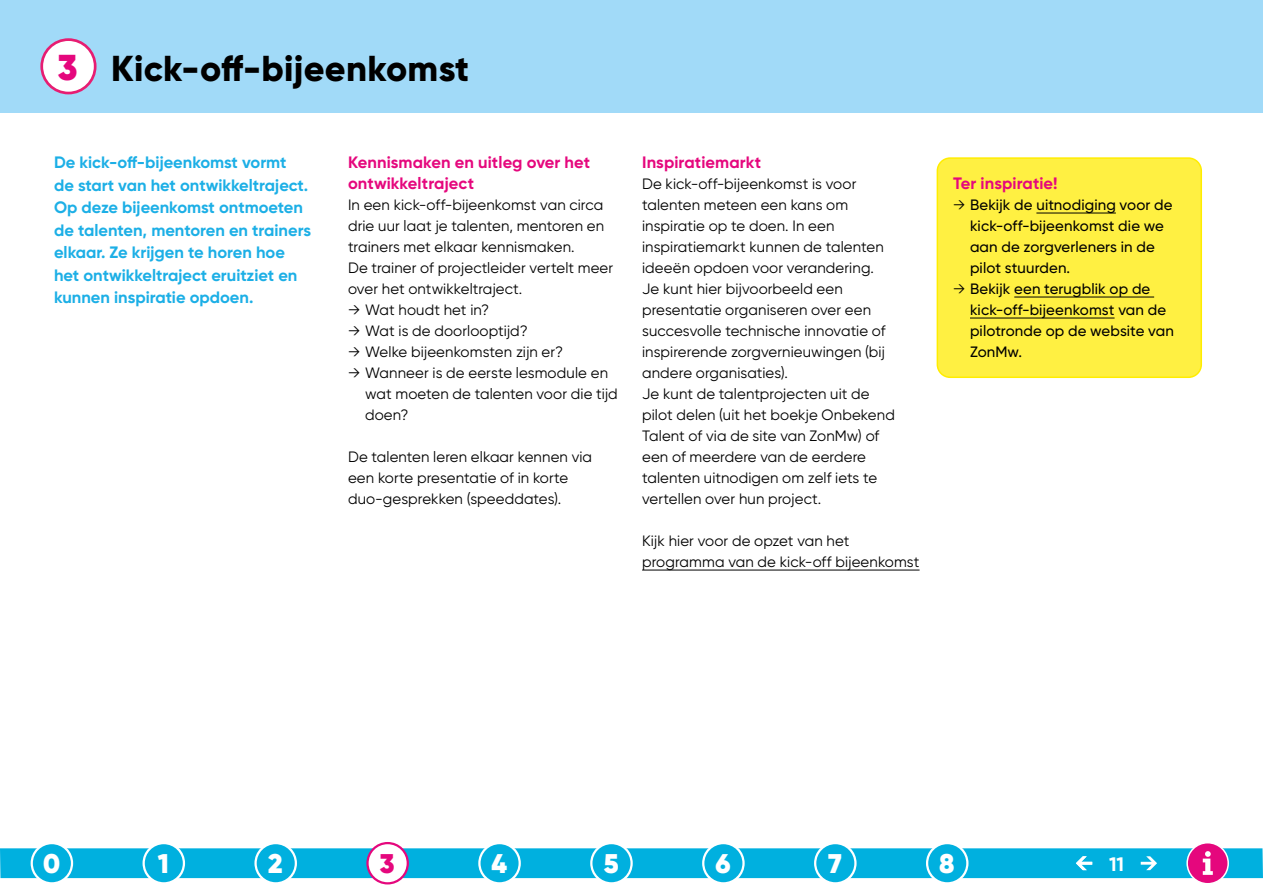
<style>
.page{position:relative;width:1263px;height:893px;background:#fff}
.page>*{position:absolute;margin:0;border:0;box-sizing:border-box;transform-origin:0 0}
.t1{font:800 36px "Gilroy";letter-spacing:.01em;color:#000}
.t2{font:900 27px "Gilroy";color:#fff}
.t3{font:900 27px "Gilroy";color:#e5077d}
.t4{font:700 19.5px "Gilroy";color:#fff}
.t5{font:700 16.5px/22.5px "Gilroy";color:#1cafe6}
.t6{font:700 16.5px/21px "Gilroy";letter-spacing:.005em;color:#e5077d}
.t7{font:15px/21px "Gilroy";letter-spacing:.005em;color:#000}
.t8{font:500 15px/21px "Gilroy";letter-spacing:.01em;color:#000}
.s1{font-weight:900;color:#e5077d}
.s2{font-weight:400}
</style>
<div class="page">
<svg style="left:1187px;top:843px;width:41px;height:41px"></svg>
<div style="left:1186px;top:842px;width:43px;height:42px;border:2px solid #fff;border-radius:50%"></div>
<svg style="left:144px;top:843px;width:40px;height:40px"></svg>
<div style="left:143px;top:842px;width:42px;height:42px;border:2px solid #fff;border-radius:50%"></div>
<svg style="left:256px;top:843px;width:40px;height:40px"></svg>
<div style="left:254px;top:842px;width:43px;height:42px;border:2px solid #fff;border-radius:50%"></div>
<svg style="left:367px;top:843px;width:41px;height:40px"></svg>
<div style="left:366px;top:842px;width:43px;height:42px;border:2px solid #e5077d;border-radius:50%"></div>
<svg style="left:479px;top:843px;width:41px;height:40px"></svg>
<div style="left:478px;top:842px;width:43px;height:42px;border:2px solid #fff;border-radius:50%"></div>
<svg style="left:703px;top:843px;width:40px;height:40px"></svg>
<div style="left:702px;top:842px;width:43px;height:42px;border:2px solid #fff;border-radius:50%"></div>
<svg style="left:591px;top:843px;width:41px;height:40px"></svg>
<div style="left:590px;top:842px;width:43px;height:42px;border:2px solid #fff;border-radius:50%"></div>
<svg style="left:927px;top:843px;width:40px;height:40px"></svg>
<div style="left:926px;top:842px;width:42px;height:42px;border:2px solid #fff;border-radius:50%"></div>
<svg style="left:815px;top:843px;width:40px;height:40px"></svg>
<div style="left:814px;top:842px;width:42px;height:42px;border:2px solid #fff;border-radius:50%"></div>
<svg style="left:32px;top:843px;width:40px;height:40px"></svg>
<div style="left:31px;top:842px;width:42px;height:42px;border:2px solid #fff;border-radius:50%"></div>
<svg style="left:0;top:848px;width:1263px;height:30px;background:#1ab1de"></svg>
<div style="left:0;top:0;width:1263px;height:113px;background:#a1daf8"></div>
<div style="left:42px;top:40px;width:53px;height:53px;background:#fff;border-radius:50%"></div>
<div style="left:40px;top:38px;width:57px;height:56px;border:3px solid #e71d72;border-radius:50%"></div>
<hr style="left:642px;top:570px;width:277px;height:1px;background:#000">
<div style="left:937px;top:158px;width:264px;height:219px;background:#fff042;border-radius:13px"></div>
<hr style="left:1036px;top:213px;width:80px;height:1px;background:#000">
<hr style="left:1014px;top:297px;width:140px;height:1px;background:#000">
<hr style="left:970px;top:318px;width:144px;height:1px;background:#000">
<div style="left:936px;top:157px;width:266px;height:221px;border:2px solid #ffed00;border-radius:13px"></div>
<h1 class="t1" style="left:58px;top:46px;width:413px"><span class="s1">3</span> Kick-off-bijeenkomst</h1>
<p class="t5" style="left:54px;top:151px;width:258px">De kick-off-bijeenkomst vormt<br>de start van het ontwikkeltraject.<br>Op deze bijeenkomst ontmoeten de talenten, mentoren en trainers elkaar. Ze krijgen te horen hoe het ontwikkeltraject eruitziet en kunnen inspiratie opdoen.</p>
<p class="t6" style="left:348px;top:152px;width:244px">Kennismaken en uitleg over het ontwikkeltraject</p>
<p class="t7" style="left:348px;top:194px;width:267px">In een kick-off-bijeenkomst van circa drie uur laat je talenten, mentoren en trainers met elkaar kennismaken.<br>De trainer of projectleider vertelt meer over het ontwikkeltraject.</p>
<p class="t7" style="left:348px;top:299px;width:142px">→ Wat houdt het in?</p>
<p class="t7" style="left:348px;top:320px;width:181px">→ Wat is de doorlooptijd?</p>
<p class="t7" style="left:348px;top:341px;width:216px">→ Welke bijeenkomsten zijn er?</p>
<p class="t7" style="left:365px;top:362px;width:254px;text-indent:-17px">→ Wanneer is de eerste lesmodule en wat moeten de talenten voor die tijd doen?</p>
<p class="t7" style="left:348px;top:446px;width:246px">De talenten leren elkaar kennen via een korte presentatie of in korte duo-gesprekken (speeddates).</p>
<p class="t6" style="left:642px;top:152px;width:120px">Inspiratiemarkt</p>
<p class="t7" style="left:642px;top:173px;width:254px">De kick-off-bijeenkomst is voor talenten meteen een kans om inspiratie op te doen. In een inspiratiemarkt kunnen de talenten ideeën opdoen voor verandering.<br>Je kunt hier bijvoorbeeld een presentatie organiseren over een succesvolle technische innovatie of inspirerende zorgvernieuwingen (bij andere organisaties).<br>Je kunt de talentprojecten uit de pilot delen (uit het boekje Onbekend<br>Talent of via de site van ZonMw) of een of meerdere van de eerdere talenten uitnodigen om zelf iets te vertellen over hun project.</p>
<p class="t7" style="left:642px;top:530px;width:279px">Kijk hier voor de opzet van het programma van de kick-off bijeenkomst</p>
<p class="t6" style="left:953px;top:173px;width:106px">Ter inspiratie!</p>
<p class="t8" style="left:970px;top:194px;width:204px;text-indent:-17px"><span class="s2">→</span> Bekijk de uitnodiging voor de kick-off-bijeenkomst die we aan de zorgverleners in de pilot stuurden.</p>
<p class="t8" style="left:970px;top:278px;width:205px;text-indent:-17px"><span class="s2">→</span> Bekijk een terugblik op de kick-off-bijeenkomst van de pilotronde op de website van<br>ZonMw.</p>
<h2 class="t2" style="left:43px;top:846px;width:19px">0</h2>
<h2 class="t2" style="left:158px;top:846px;width:13px">1</h2>
<h2 class="t2" style="left:268px;top:846px;width:16px">2</h2>
<h2 class="t3" style="left:380px;top:846px;width:16px">3</h2>
<h2 class="t2" style="left:491px;top:846px;width:17px">4</h2>
<h2 class="t2" style="left:604px;top:846px;width:16px">5</h2>
<h2 class="t2" style="left:715px;top:846px;width:17px">6</h2>
<h2 class="t2" style="left:828px;top:846px;width:15px">7</h2>
<h2 class="t2" style="left:939px;top:846px;width:17px">8</h2>
<h3 class="t4" style="left:1109px;top:852px;width:16px">11</h3>
</div>
